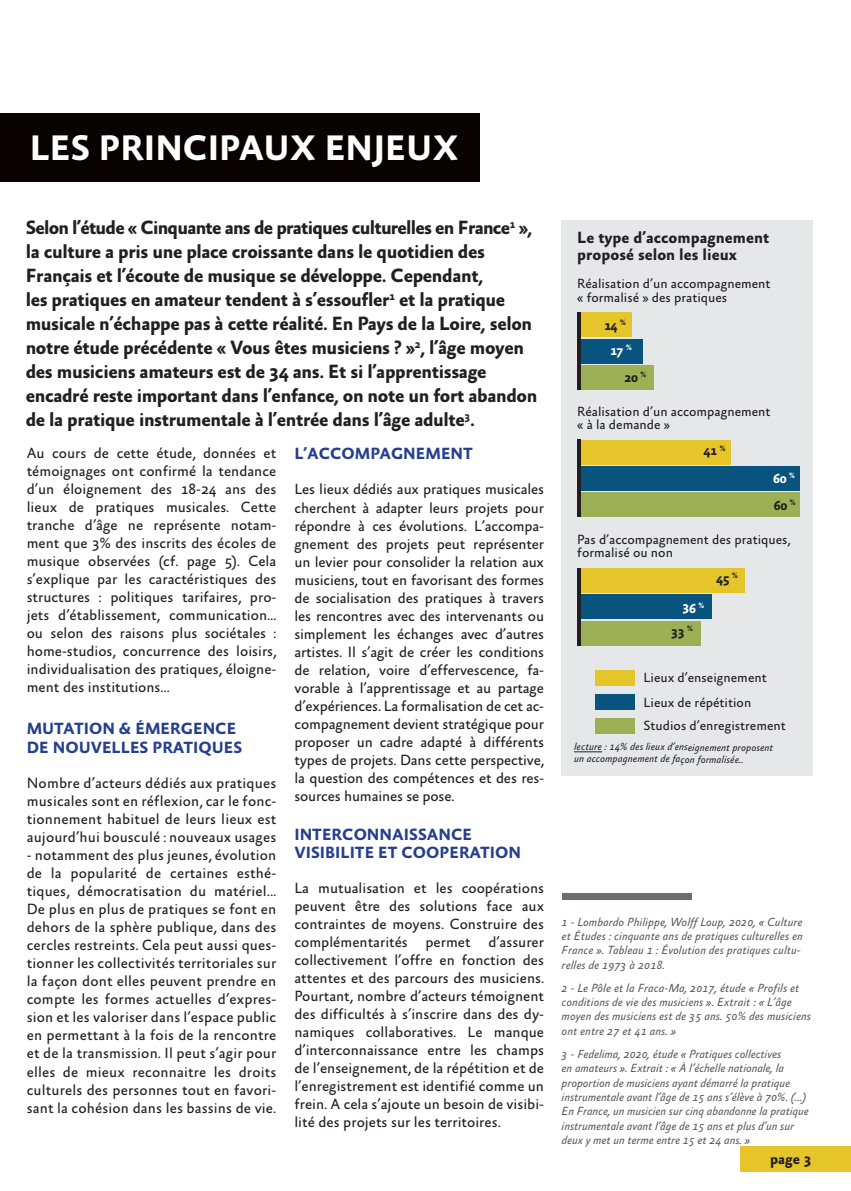
<style>
.page{position:relative;width:851px;height:1191px;background:#fff}
.page>*{position:absolute;margin:0;border:0;box-sizing:border-box;transform-origin:0 0}
.t1{font:700 36px "Absara Sans";color:#fff}
.t2{font:700 19.5px/24px "Absara Sans";letter-spacing:-.02em;color:#231f20}
.t3{font:700 16.5px/19.8px "Absara Sans";color:#253f8e}
.t4{font:700 16.5px/16.5px "Absara Sans";color:#231f20}
.t5{font:15px/18px "Absara Sans";color:#231f20;text-align:justify}
.t6{font:700 15px "Absara Sans";color:#231f20}
.t7{font:13.5px/13.5px "Absara Sans";color:#231f20}
.t8{font:700 13.5px/25px "Absara Sans";letter-spacing:-.03em;color:#231f20;text-align:center}
.t9{font:700 13.5px/24.2px "Absara Sans";letter-spacing:-.03em;color:#fff}
.t10{font:italic 12px/14.4px "Absara Sans";letter-spacing:-.01em;color:#57585a}
.t11{font:italic 10.5px/12px "Absara Sans";color:#231f20}
.s1{color:#fff}
.s2{color:#231f20}
</style>
<div class="page">
<div style="left:0;top:113px;width:479px;height:68px;background:#080302"></div>
<div style="left:561px;top:893px;width:130px;height:7px;background:#6c6d70"></div>
<div style="left:561px;top:220px;width:251px;height:555px;background:#e6e7e9"></div>
<div style="left:580px;top:440px;width:150px;height:24px;background:#e5c52a"></div>
<div style="left:580px;top:466px;width:220px;height:24px;background:#09547f"></div>
<div style="left:580px;top:492px;width:220px;height:25px;background:#9eb055"></div>
<div style="left:580px;top:312px;width:51px;height:25px;background:#e5c52a"></div>
<div style="left:580px;top:339px;width:62px;height:24px;background:#09547f"></div>
<div style="left:580px;top:365px;width:73px;height:24px;background:#9eb055"></div>
<div style="left:580px;top:568px;width:165px;height:25px;background:#e5c52a"></div>
<div style="left:580px;top:594px;width:132px;height:25px;background:#09547f"></div>
<div style="left:580px;top:620px;width:121px;height:25px;background:#9eb055"></div>
<hr style="left:577px;top:312px;width:3px;height:77px;background:#231f20">
<hr style="left:577px;top:440px;width:3px;height:77px;background:#231f20">
<hr style="left:577px;top:568px;width:3px;height:77px;background:#231f20">
<div style="left:595px;top:670px;width:39px;height:16px;background:#e5c52a"></div>
<div style="left:595px;top:694px;width:39px;height:16px;background:#09547f"></div>
<div style="left:595px;top:718px;width:39px;height:16px;background:#9eb055"></div>
<svg style="left:574px;top:751px;width:28px;height:1px"></svg>
<div style="left:740px;top:1146px;width:110px;height:25px;background:#e5c52a"></div>
<h1 class="t1" style="left:30px;top:129px;width:430px">LES PRINCIPAUX ENJEUX</h1>
<p class="t2" style="left:26px;top:217px;width:513px">Selon l’étude « Cinquante ans de pratiques culturelles en France<sup>1</sup> », la culture a pris une place croissante dans le quotidien des Français et l’écoute de musique se développe. Cependant,<br>les pratiques en amateur tendent à s’essoufler<sup>1</sup> et la pratique musicale n’échappe pas à cette réalité. En Pays de la Loire, selon notre étude précédente « Vous êtes musiciens ? »<sup>2</sup>, l’âge moyen des musiciens amateurs est de 34 ans. Et si l’apprentissage encadré reste important dans l’enfance, on note un fort abandon de la pratique instrumentale à l’entrée dans l’âge adulte<sup>3</sup>.</p>
<p class="t5" style="left:27px;top:445px;width:251px">Au cours de cette étude, données et témoignages ont confirmé la tendance d’un éloignement des 18-24 ans des lieux de pratiques musicales. Cette tranche d’âge ne représente notam&shy;ment que 3% des inscrits des écoles de musique observées (cf. page 5). Cela s’explique par les caractéristiques des structures : politiques tarifaires, pro&shy;jets d’établissement, communication… ou selon des raisons plus sociétales : home-studios, concurrence des loisirs, individualisation des pratiques, éloigne&shy;ment des institutions…</p>
<p class="t3" style="left:27px;top:719px;width:217px">MUTATION &amp; ÉMERGENCE<br>DE NOUVELLES PRATIQUES</p>
<p class="t5" style="left:27px;top:775px;width:251px">Nombre d’acteurs dédiés aux pratiques musicales sont en réflexion, car le fonc&shy;tionnement habituel de leurs lieux est aujourd’hui bousculé : nouveaux usages</p>
<p class="t5" style="left:27px;top:847px;width:251px">- notamment des plus jeunes, évolution de la popularité de certaines esthé&shy;tiques, démocratisation du matériel...<br>De plus en plus de pratiques se font en dehors de la sphère publique, dans des cercles restreints. Cela peut aussi ques&shy;tionner les collectivités territoriales sur la façon dont elles peuvent prendre en compte les formes actuelles d’expres&shy;sion et les valoriser dans l’espace public en permettant à la fois de la rencontre et de la transmission. Il peut s’agir pour elles de mieux reconnaitre les droits culturels des personnes tout en favori&shy;sant la cohésion dans les bassins de vie.</p>
<p class="t3" style="left:294px;top:445px;width:180px">L’ACCOMPAGNEMENT</p>
<p class="t5" style="left:294px;top:481px;width:251px">Les lieux dédiés aux pratiques musicales cherchent à adapter leurs projets pour répondre à ces évolutions. L’accompa&shy;gnement des projets peut représenter un levier pour consolider la relation aux musiciens, tout en favorisant des formes de socialisation des pratiques à travers les rencontres avec des intervenants ou simplement les échanges avec d’autres artistes. Il s’agit de créer les conditions de relation, voire d’effervescence, fa&shy;vorable à l’apprentissage et au partage d’expériences. La formalisation de cet ac&shy;compagnement devient stratégique pour proposer un cadre adapté à différents types de projets. Dans cette perspective, la question des compétences et des res&shy;sources humaines se pose.</p>
<p class="t3" style="left:294px;top:826px;width:228px;line-height:18px">INTERCONNAISSANCE<br>VISIBILITE ET COOPERATION</p>
<p class="t5" style="left:294px;top:879px;width:251px">La mutualisation et les coopérations peuvent être des solutions face aux contraintes de moyens. Construire des complémentarités permet d’assurer collectivement l’offre en fonction des attentes et des parcours des musiciens.<br>Pourtant, nombre d’acteurs témoignent des difficultés à s’inscrire dans des dy&shy;namiques collaboratives. Le manque d’interconnaissance entre les champs de l’enseignement, de la répétition et de l’enregistrement est identifié comme un frein. A cela s’ajoute un besoin de visibi&shy;lité des projets sur les territoires.</p>
<p class="t4" style="left:577px;top:230px;width:193px">Le type d’accompagnement proposé selon les lieux</p>
<p class="t7" style="left:577px;top:277px;width:195px">Réalisation d’un accompagnement « formalisé » des pratiques</p>
<p class="t8" style="left:604px;top:313px;width:29px">14 <sup>%<br></sup><span class="s1">17</span> <sup>%</sup></p>
<p class="t8" style="left:624px;top:365px;width:23px">20 <sup>%</sup></p>
<p class="t7" style="left:577px;top:405px;width:195px">Réalisation d’un accompagnement « à la demande »</p>
<p class="t8" style="left:703px;top:439px;width:23px">41 <sup>%</sup></p>
<p class="t9" style="left:773px;top:465px;width:24px;line-height:27px">60 <sup>%<br></sup><span class="s2">60</span> <sup>%</sup></p>
<p class="t7" style="left:577px;top:533px;width:214px">Pas d’accompagnement des pratiques, formalisé ou non</p>
<p class="t9" style="left:671px;top:596px;width:35px;text-indent:11px">36 <sup>%<br></sup><span class="s2">33</span> <sup>%</sup></p>
<p class="t8" style="left:716px;top:566px;width:23px">45 <sup>%</sup></p>
<p class="t7" style="left:643px;top:666px;width:125px;line-height:24.8px">Lieux d’enseignement<br>Lieux de répétition</p>
<p class="t7" style="left:643px;top:719px;width:144px">Studios d’enregistrement</p>
<p class="t11" style="left:574px;top:741px;width:200px">lecture : 14% des lieux d’enseignement proposent un accompagnement de façon formalisée..</p>
<p class="t10" style="left:561px;top:915px;width:243px">1 - Lombardo Philippe, Wolff Loup, 2020, « Culture et Études : cinquante ans de pratiques culturelles en France ». Tableau 1 : Évolution des pratiques cultu&shy;relles de 1973 à 2018.</p>
<p class="t10" style="left:561px;top:981px;width:251px">2 - Le Pôle et la Fraca-Ma, 2017, étude « Profils et conditions de vie des musiciens ». Extrait : « L’âge moyen des musiciens est de 35 ans. 50% des musiciens ont entre 27 et 41 ans. »</p>
<p class="t10" style="left:561px;top:1047px;width:249px">3 - Fedelima, 2020, étude « Pratiques collectives<br>en amateurs ». Extrait : « À l’échelle nationale, la proportion de musiciens ayant démarré la pratique instrumentale avant l’âge de 15 ans s’élève à 70%. (...)<br>En France, un musicien sur cinq abandonne la pratique instrumentale avant l’âge de 15 ans et plus d’un sur deux y met un terme entre 15 et 24 ans. »</p>
<p class="t6" style="left:770px;top:1151px;width:43px">page 3</p>
</div>
